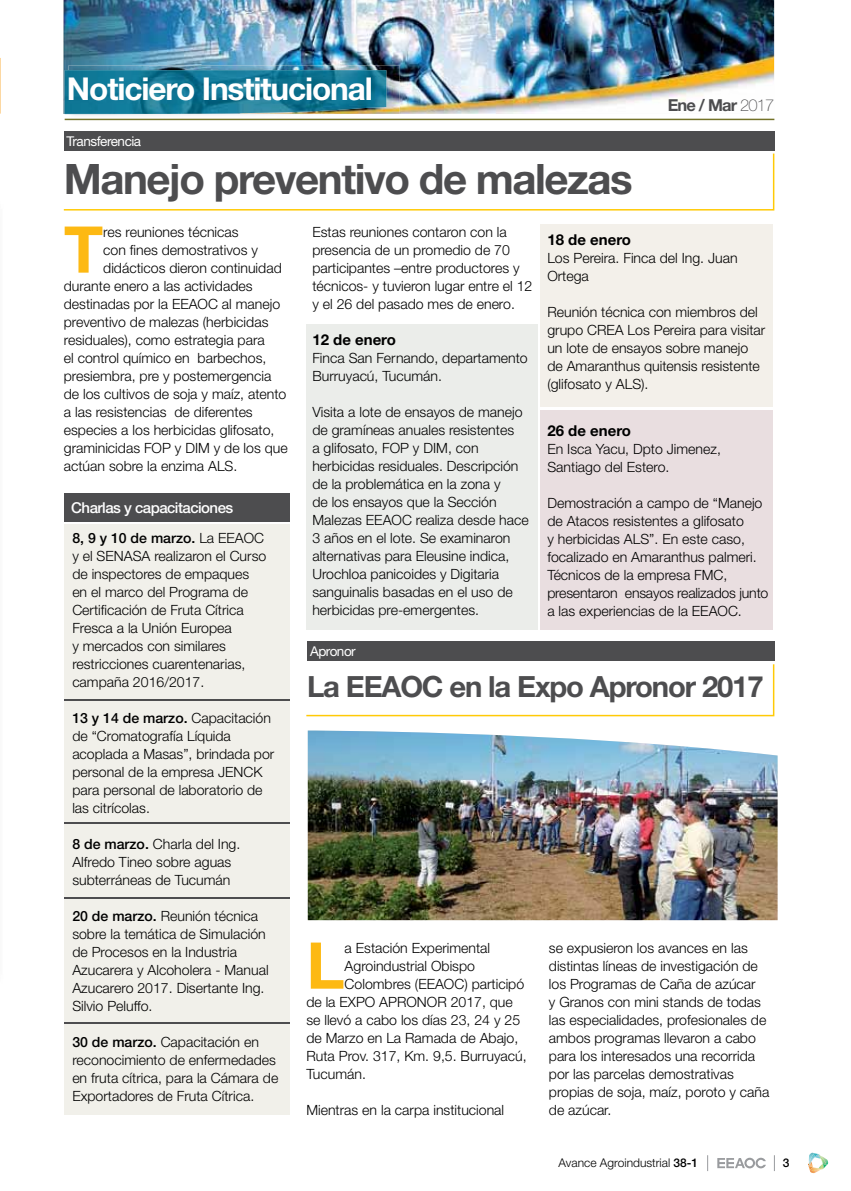
<style>
.page{position:relative;width:851px;height:1191px;background:#fff}
.page>*{position:absolute;margin:0;border:0;box-sizing:border-box;transform-origin:0 0}
.t1{font:700 64.5px "Helvetica Neue LT Std";color:#fdb913}
.t2{font:700 42px "Helvetica Neue LT Std";letter-spacing:-.035em;color:#4d4d4f}
.t3{font:700 31.5px "Helvetica Neue LT Std";letter-spacing:-.035em;color:#fff}
.t4{font:700 29.25px "Helvetica Neue LT Std";letter-spacing:-.04em;color:#4d4d4f}
.t5{font:700 16.5px "Helvetica Neue LT Std";letter-spacing:-.05em;color:#4d4d4f}
.t6{font:700 15px "Helvetica Neue LT Std";color:#000}
.t7{font:500 15px "Helvetica Neue LT Std";letter-spacing:-.035em;color:#fff}
.t8{font:300 14.1px/18px "Helvetica Neue LT Std";color:#000}
.t9{font:13.5px "Helvetica Neue LT Std";letter-spacing:-.035em;color:#fff}
.t10{font:300 12px "Helvetica Neue LT Std";color:#000}
.t11{font:500 12px "Helvetica Neue LT Std";color:#000}
.s1{font-weight:100}
.s2{font-weight:500}
</style>
<div class="page">
<svg style="left:717px;top:1157px;width:48px;height:11px"></svg>
<svg style="left:808px;top:1152px;width:20px;height:21px"></svg>
<svg style="left:707px;top:1155px;width:1px;height:16px"></svg>
<svg style="left:774px;top:1155px;width:1px;height:16px"></svg>
<div style="left:306px;top:324px;width:231px;height:305px;background:#ebedea"></div>
<div style="left:540px;top:410px;width:233px;height:219px;background:#e9dee0"></div>
<div style="left:540px;top:224px;width:233px;height:183px;background:#f3f0ea"></div>
<div style="left:64px;top:131px;width:710px;height:20px;background:#4d4d4f"></div>
<img style="left:64px;top:0;width:710px;height:114px">
<img style="left:68px;top:65px;width:331px;height:54px">
<img style="left:163px;top:114px;width:236px;height:1px">
<svg style="left:65px;top:114px;width:98px;height:1px"></svg>
<img style="left:65px;top:70px;width:321px;height:44px">
<svg style="left:0;top:58px;width:1px;height:56px"></svg>
<svg style="left:306px;top:664px;width:469px;height:53px"></svg>
<div style="left:307px;top:641px;width:467px;height:19px;background:#4d4d4f"></div>
<svg style="left:63px;top:153px;width:712px;height:58px"></svg>
<hr style="left:65px;top:119px;width:709px;height:1px;background:#747229">
<div style="left:64px;top:524px;width:225px;height:591px;background:#f1f0ea"></div>
<div style="left:64px;top:493px;width:225px;height:28px;background:#4d4d4f"></div>
<hr style="left:64px;top:699px;width:225px;height:2px;background:#4d4d4f">
<hr style="left:64px;top:822px;width:225px;height:2px;background:#4d4d4f">
<hr style="left:64px;top:897px;width:225px;height:2px;background:#4d4d4f">
<hr style="left:64px;top:1022px;width:225px;height:2px;background:#4d4d4f">
<img style="left:308px;top:730px;width:469px;height:190px">
<h3 class="t3" style="left:67px;top:78px;width:307px">Noticiero Institucional</h3>
<p class="t9" style="left:67px;top:133px;width:76px">Transferencia</p>
<p class="t5" style="left:667px;top:99px;width:108px">Ene / Mar <span class="s1">2017</span></p>
<h2 class="t2" style="left:64px;top:163px;width:570px">Manejo preventivo de malezas</h2>
<h1 class="t1" style="left:64px;top:226px;width:41px">T</h1>
<p class="t8" style="left:103px;top:224px;width:137px">res reuniones técnicas</p>
<p class="t8" style="left:312px;top:224px;width:221px">Estas reuniones contaron con la presencia de un promedio de 70 participantes –entre productores y técnicos- y tuvieron lugar entre el 12 y el 26 del pasado mes de enero.</p>
<p class="t6" style="left:312px;top:334px;width:85px">12 de enero</p>
<p class="t8" style="left:312px;top:350px;width:217px">Finca San Fernando, departamento<br>Burruyacú, Tucumán.</p>
<p class="t8" style="left:312px;top:404px;width:218px">Visita a lote de ensayos de manejo de gramíneas anuales resistentes<br>a glifosato, FOP y DIM, con herbicidas residuales. Descripción de la problemática en la zona y<br>de los ensayos que la Sección<br>Malezas EEAOC realiza desde hace<br>3 años en el lote. Se examinaron alternativas para Eleusine indica,<br>Urochloa panicoides y Digitaria sanguinalis basadas en el uso de herbicidas pre-emergentes.</p>
<p class="t6" style="left:547px;top:235px;width:85px">18 de enero</p>
<p class="t8" style="left:547px;top:251px;width:192px">Los Pereira. Finca del Ing. Juan<br>Ortega</p>
<p class="t8" style="left:547px;top:305px;width:219px">Reunión técnica con miembros del grupo CREA Los Pereira para visitar un lote de ensayos sobre manejo de Amaranthus quitensis resistente (glifosato y ALS).</p>
<p class="t6" style="left:547px;top:425px;width:85px">26 de enero</p>
<p class="t8" style="left:547px;top:441px;width:175px">En Isca Yacu, Dpto Jimenez,<br>Santiago del Estero.</p>
<p class="t8" style="left:547px;top:495px;width:222px">Demostración a campo de “Manejo de Atacos resistentes a glifosato<br>y herbicidas ALS”. En este caso, focalizado en Amaranthus palmeri.<br>Técnicos de la empresa FMC, presentaron ensayos realizados junto a las experiencias de la EEAOC.</p>
<p class="t8" style="left:103px;top:242px;width:156px">con fines demostrativos y</p>
<p class="t8" style="left:103px;top:260px;width:180px">didácticos dieron continuidad</p>
<p class="t8" style="left:64px;top:278px;width:190px">durante enero a las actividades</p>
<p class="t8" style="left:64px;top:296px;width:218px">destinadas por la EEAOC al manejo</p>
<p class="t8" style="left:64px;top:314px;width:206px">preventivo de malezas (herbicidas</p>
<p class="t8" style="left:64px;top:332px;width:202px">residuales), como estrategia para</p>
<p class="t8" style="left:64px;top:350px;width:204px">el control químico en barbechos,</p>
<p class="t8" style="left:64px;top:368px;width:209px">presiembra, pre y postemergencia</p>
<p class="t8" style="left:64px;top:386px;width:224px">de los cultivos de soja y maíz, atento</p>
<p class="t8" style="left:64px;top:404px;width:190px">a las resistencias de diferentes</p>
<p class="t8" style="left:64px;top:422px;width:212px">especies a los herbicidas glifosato,</p>
<p class="t8" style="left:64px;top:440px;width:225px">graminicidas FOP y DIM y de los que</p>
<p class="t8" style="left:64px;top:458px;width:175px">actúan sobre la enzima ALS.</p>
<p class="t7" style="left:71px;top:499px;width:163px">Charlas y capacitaciones</p>
<p class="t8" style="left:72px;top:530px;width:195px"><span class="s2">8, 9 y 10 de marzo.</span> La EEAOC y el SENASA realizaron el Curso de inspectores de empaques en el marco del Programa de<br>Certificación de Fruta Cítrica<br>Fresca a la Unión Europea<br>y mercados con similares restricciones cuarentenarias, campaña 2016/2017.</p>
<p class="t8" style="left:72px;top:710px;width:203px"><span class="s2">13 y 14 de marzo.</span> Capacitación de “Cromatografía Líquida acoplada a Masas”, brindada por personal de la empresa JENCK para personal de laboratorio de las citrícolas.</p>
<p class="t8" style="left:72px;top:836px;width:169px"><span class="s2">8 de marzo.</span> Charla del Ing.<br>Alfredo Tineo sobre aguas subterráneas de Tucumán</p>
<p class="t8" style="left:72px;top:908px;width:198px"><span class="s2">20 de marzo.</span> Reunión técnica sobre la temática de Simulación de Procesos en la Industria<br>Azucarera y Alcoholera - Manual<br>Azucarero 2017. Disertante Ing.<br>Silvio Peluffo.</p>
<p class="t8" style="left:72px;top:1034px;width:207px"><span class="s2">30 de marzo.</span> Capacitación en reconocimiento de enfermedades en fruta cítrica, para la Cámara de<br>Exportadores de Fruta Cítrica.</p>
<p class="t9" style="left:310px;top:643px;width:47px">Apronor</p>
<h3 class="t4" style="left:307px;top:676px;width:458px">La EEAOC en la Expo Apronor 2017</h3>
<h1 class="t1" style="left:306px;top:942px;width:40px">L</h1>
<p class="t8" style="left:344px;top:940px;width:147px">a Estación Experimental</p>
<p class="t8" style="left:549px;top:940px;width:222px">se expusieron los avances en las distintas líneas de investigación de los Programas de Caña de azúcar<br>y Granos con mini stands de todas las especialidades, profesionales de ambos programas llevaron a cabo para los interesados una recorrida por las parcelas demostrativas propias de soja, maíz, poroto y caña de azúcar.</p>
<p class="t8" style="left:344px;top:958px;width:132px">Agroindustrial Obispo</p>
<p class="t8" style="left:344px;top:976px;width:181px">Colombres (EEAOC) participó</p>
<p class="t8" style="left:306px;top:994px;width:208px">de la EXPO APRONOR 2017, que</p>
<p class="t8" style="left:306px;top:1012px;width:215px">se llevó a cabo los días 23, 24 y 25</p>
<p class="t8" style="left:306px;top:1030px;width:213px">de Marzo en La Ramada de Abajo,</p>
<p class="t8" style="left:306px;top:1048px;width:222px">Ruta Prov. 317, Km. 9,5. Burruyacú,</p>
<p class="t8" style="left:306px;top:1066px;width:61px">Tucumán.</p>
<p class="t8" style="left:306px;top:1102px;width:199px">Mientras en la carpa institucional</p>
<p class="t10" style="left:558px;top:1158px;width:141px">Avance Agroindustrial <span class="s2">38-1</span></p>
<p class="t11" style="left:782px;top:1156px;width:8px">3</p>
</div>
